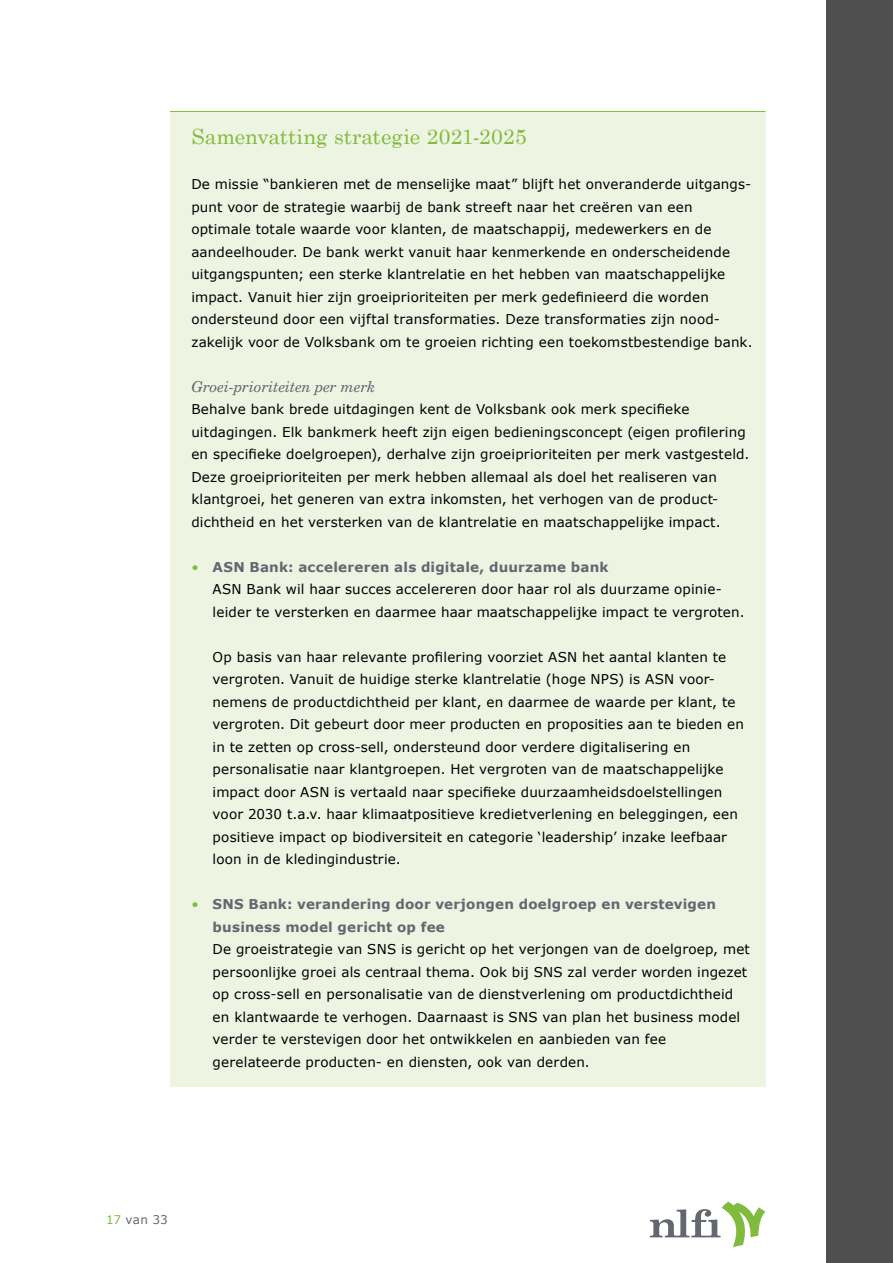
<style>
.page{position:relative;width:893px;height:1263px;background:#fff}
.page>*{position:absolute;margin:0;border:0;box-sizing:border-box;transform-origin:0 0}
.t1{font:21px "Century Schoolbook";letter-spacing:.005em;color:#80bb3d}
.t2{font:italic 15px "Century Schoolbook BT";letter-spacing:.005em;color:#636770}
.t3{font:13.5px/22.5px "Verdana";letter-spacing:.015em;color:#000}
.t4{font:700 13.5px/22.5px "Verdana";letter-spacing:.015em;color:#636770}
.t5{font:12px "Verdana";letter-spacing:.01em;color:#636770}
.s1{color:#80bb3d}
.s2{font-weight:700;color:#636770}
.s3{font-weight:400;color:#80bb3d}
</style>
<div class="page">
<div style="left:826px;top:0;width:67px;height:1263px;background:#504f50"></div>
<svg style="left:650px;top:1201px;width:115px;height:46px"></svg>
<div style="left:170px;top:111px;width:595px;height:54px;background:#eef4e2"></div>
<hr style="left:170px;top:111px;width:595px;height:1px;background:#80bb3d">
<div style="left:170px;top:162px;width:595px;height:384px;background:#eef4e2"></div>
<div style="left:170px;top:544px;width:595px;height:47px;background:#eef4e2"></div>
<div style="left:170px;top:567px;width:595px;height:317px;background:#eef4e2"></div>
<div style="left:170px;top:882px;width:595px;height:69px;background:#eef4e2"></div>
<div style="left:170px;top:927px;width:595px;height:159px;background:#eef4e2"></div>
<h1 class="t1" style="left:191px;top:123px;width:337px">Samenvatting strategie 2021-2025</h1>
<p class="t3" style="left:191px;top:173px;width:563px">De missie “bankieren met de menselijke maat” blijft het onveranderde uitgangs&shy;punt voor de strategie waarbij de bank streeft naar het creëren van een optimale totale waarde voor klanten, de maatschappij, medewerkers en de aandeelhouder. De bank werkt vanuit haar kenmerkende en onderscheidende uitgangspunten; een sterke klantrelatie en het hebben van maatschappelijke impact. Vanuit hier zijn groeiprioriteiten per merk gedefinieerd die worden ondersteund door een vijftal transformaties. Deze transformaties zijn nood&shy;zakelijk voor de Volksbank om te groeien richting een toekomstbestendige bank.</p>
<p class="t2" style="left:191px;top:377px;width:186px">Groei-prioriteiten per merk</p>
<p class="t3" style="left:191px;top:398px;width:560px">Behalve bank brede uitdagingen kent de Volksbank ook merk specifieke uitdagingen. Elk bankmerk heeft zijn eigen bedieningsconcept (eigen profilering en specifieke doelgroepen), derhalve zijn groeiprioriteiten per merk vastgesteld.<br>Deze groeiprioriteiten per merk hebben allemaal als doel het realiseren van klantgroei, het generen van extra inkomsten, het verhogen van de product&shy;dichtheid en het versterken van de klantrelatie en maatschappelijke impact.</p>
<p class="t3" style="left:213px;top:556px;width:533px;text-indent:-21px"><span class="s1">•</span> <span class="s2">ASN Bank: accelereren als digitale, duurzame bank<br></span>ASN Bank wil haar succes accelereren door haar rol als duurzame opinie&shy;leider te versterken en daarmee haar maatschappelijke impact te vergroten.</p>
<p class="t3" style="left:213px;top:646px;width:533px">Op basis van haar relevante profilering voorziet ASN het aantal klanten te vergroten. Vanuit de huidige sterke klantrelatie (hoge NPS) is ASN voor&shy;nemens de productdichtheid per klant, en daarmee de waarde per klant, te vergroten. Dit gebeurt door meer producten en proposities aan te bieden en in te zetten op cross-sell, ondersteund door verdere digitalisering en personalisatie naar klantgroepen. Het vergroten van de maatschappelijke impact door ASN is vertaald naar specifieke duurzaamheidsdoelstellingen voor 2030 t.a.v. haar klimaatpositieve kredietverlening en beleggingen, een positieve impact op biodiversiteit en categorie ‘leadership’ inzake leefbaar loon in de kledingindustrie.</p>
<p class="t4" style="left:213px;top:893px;width:505px;text-indent:-21px"><span class="s3">•</span> SNS Bank: verandering door verjongen doelgroep en verstevigen business model gericht op fee</p>
<p class="t3" style="left:213px;top:938px;width:539px">De groeistrategie van SNS is gericht op het verjongen van de doelgroep, met persoonlijke groei als centraal thema. Ook bij SNS zal verder worden ingezet op cross-sell en personalisatie van de dienstverlening om productdichtheid en klantwaarde te verhogen. Daarnaast is SNS van plan het business model verder te verstevigen door het ontwikkelen en aanbieden van fee gerelateerde producten- en diensten, ook van derden.</p>
<p class="t5" style="left:106px;top:1212px;width:63px"><span class="s1">17</span> van 33</p>
</div>
